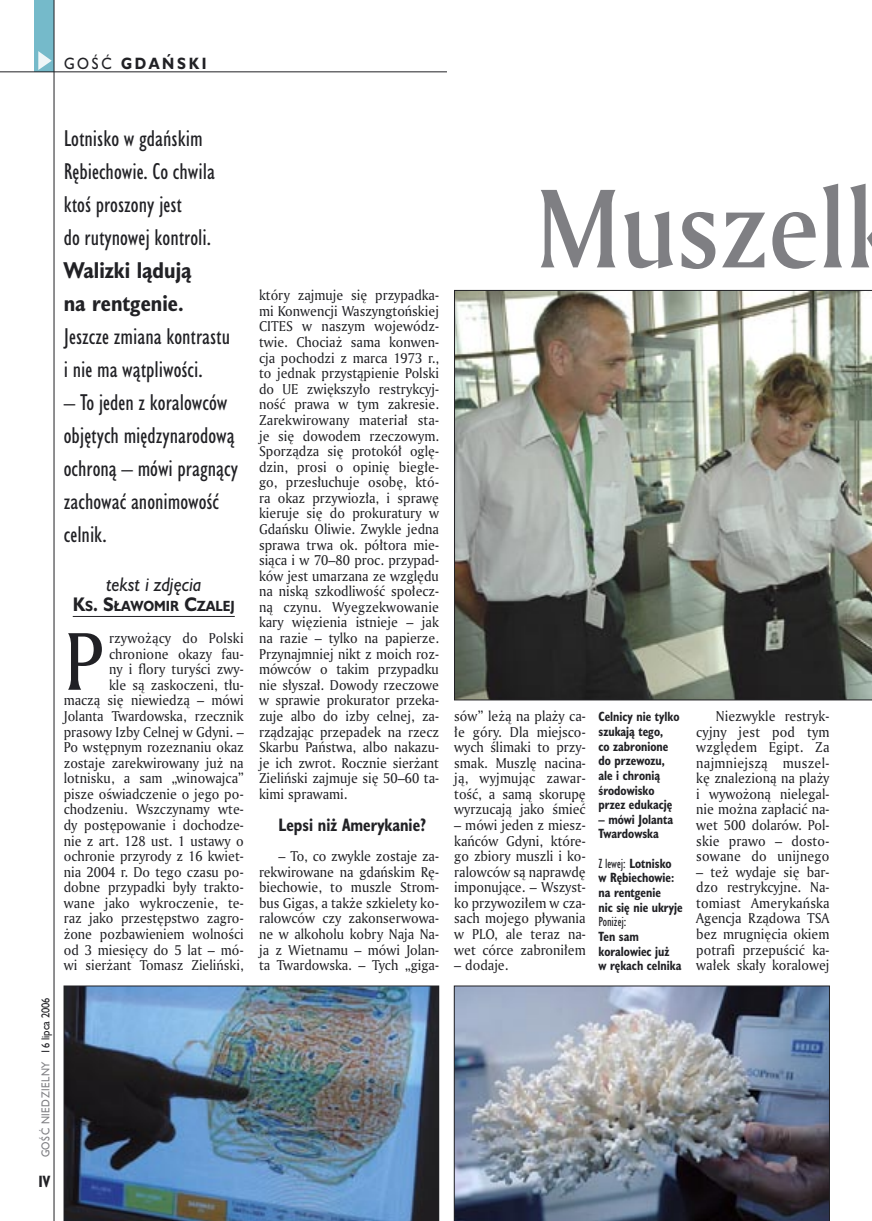
<style>
.page{position:relative;width:872px;height:1221px;background:#fff}
.page>*{position:absolute;margin:0;border:0;box-sizing:border-box;transform-origin:0 0}
._05_tytyl_AmMd_72_pt{font:108px "Amerigo Md PL";color:#7f7f83;scale:.9 1}
._02_body_z_incjalem_4{font:79.05px "Amerigo PL";color:#212125;scale:.94 1}
._06-2_lead_lewy_HuCn_14_pt{font:21px/33px "Humanst 521 Cn PL";color:#212125}
._12_autor_HuBd{font:italic 18px "Humanst 521 PL";color:#212125;scale:.9 1}
._04_srodtytul_HuCB_11_pt{font:700 16.5px "Humanst 521 Cn PL";color:#212125;scale:.94 1}
._15a_temat_lewo{font:700 15px "Humanst 521 PL";letter-spacing:.2em;color:#212125;scale:.9 1}
._16_pagina_lewa{font:700 15px "Humanst 521 Cn PL";color:#212125;scale:.94 1}
._02_body_z_incjalem_4-2{font:13.8px/15.6px "Amerigo PL";color:#212125;text-align:right;scale:.94 1}
._01_body_tekst{font:13.8px/15.6px "Amerigo PL";color:#212125;text-align:justify;scale:.94 1}
._12_autor_HuBd-2{font:700 13.5px "Humanst 521 PL";color:#212125;scale:.9 1}
._09_podpis_zdjecia_HuCnB{font:700 12.3px/14.7px "Humanst 521 Cn PL";color:#212125;scale:.94 1}
._18a_data_lewa_GOSC{font:10.5px "Humanst 521 PL";letter-spacing:.05em;color:#7f7f83;scale:.9 1}
._18_data_lewa{font:10.5px "Humanst 521 PL";color:#212125;scale:.9 1}
.s1{font-weight:400}
.s2{font-weight:700}
.s3{font-size:18px}
</style>
<div class="page">
<div style="left:35px;top:0;width:19px;height:72px;background:#75baca"></div>
<svg style="left:38px;top:51px;width:14px;height:19px"></svg>
<hr style="left:54px;top:0;width:1px;height:1220px;background:#212125">
<hr style="left:0;top:72px;width:447px;height:1px;background:#212125">
<hr style="left:73px;top:616px;width:162px;height:1px;background:#212125">
<img style="left:64px;top:985px;width:375px;height:235px">
<img style="left:454px;top:290px;width:418px;height:410px">
<img style="left:454px;top:985px;width:375px;height:235px">
<p class="_15a_temat_lewo" style="left:64px;top:53px;width:160px"><span class="s1">GOŚĆ</span> GDAŃSKI</p>
<p class="_18_data_lewa" style="left:38px;top:1053px;width:64px;rotate:-90deg">16 lipca 2006</p>
<p class="_18a_data_lewa_GOSC" style="left:38px;top:1157px;width:108px;rotate:-90deg">GOŚĆ NIEDZIELNY</p>
<p class="_16_pagina_lewa" style="left:38px;top:1170px;width:14px">IV</p>
<p class="_06-2_lead_lewy_HuCn_14_pt" style="left:64px;top:121px;width:168px">Lotnisko w gdańskim<br>Rębiechowie. Co chwila ktoś proszony jest<br>do rutynowej kontroli.<br><span class="s2">Walizki lądują<br>na rentgenie.<br></span>Jeszcze zmiana kontrastu i nie ma wątpliwości.</p>
<p class="_06-2_lead_lewy_HuCn_14_pt" style="left:64px;top:385px;width:176px">– To jeden z koralowców objętych międzynarodową ochroną – mówi pragnący zachować anonimowość celnik.</p>
<p class="_12_autor_HuBd" style="left:106px;top:572px;width:108px">tekst i zdjęcia</p>
<p class="_12_autor_HuBd-2" style="left:73px;top:596px;width:181px"><span class="s3">K</span>S<span class="s3">. S</span>ŁAWOMIR <span class="s3">C</span>ZALEJ</p>
<p class="_02_body_z_incjalem_4" style="left:64px;top:608px;width:43px">P</p>
<p class="_02_body_z_incjalem_4-2" style="left:64px;top:630px;width:193px">rzywożący do Polski chronione okazy fau-<br>ny i flory turyści zwy-<br>kle są zaskoczeni, tłu-<br>maczą się niewiedzą – mówi<br>Jolanta Twardowska, rzecznik prasowy Izby Celnej w Gdyni. –<br>Po wstępnym rozeznaniu okaz zostaje zarekwirowany już na lotnisku, a sam „winowajca” pisze oświadczenie o jego po&shy;chodzeniu. Wszczynamy wte&shy;dy postępowanie i dochodze&shy;nie z art. 128 ust. 1 ustawy o ochronie przyrody z 16 kwiet&shy;nia 2004 r. Do tego czasu po&shy;dobne przypadki były trakto&shy;wane jako wykroczenie, te&shy;raz jako przestępstwo zagro&shy;żone pozbawieniem wolności od 3 miesięcy do 5 lat – mó&shy;wi sierżant Tomasz Zieliński,</p>
<p class="_02_body_z_incjalem_4-2" style="left:259px;top:287px;width:193px;text-align:justify">który zajmuje się przypadka&shy;mi Konwencji Waszyngtońskiej CITES w naszym wojewódz&shy;twie. Chociaż sama konwen&shy;cja pochodzi z marca 1973 r., to jednak przystąpienie Polski do UE zwiększyło restrykcyj&shy;ność prawa w tym zakresie.<br>Zarekwirowany materiał sta&shy;je się dowodem rzeczowym.<br>Sporządza się protokół oglę&shy;dzin, prosi o opinię biegłe&shy;go, przesłuchuje osobę, któ&shy;ra okaz przywiozła, i sprawę kieruje się do prokuratury w Gdańsku Oliwie. Zwykle jedna sprawa trwa ok. półtora mie&shy;siąca i w 70–80 proc. przypad&shy;ków jest umarzana ze względu na niską szkodliwość społecz&shy;ną czynu. Wyegzekwowanie kary więzienia istnieje – jak na razie – tylko na papierze.<br>Przynajmniej nikt z moich roz&shy;mówców o takim przypadku nie słyszał. Dowody rzeczowe w sprawie prokurator przeka&shy;zuje albo do izby celnej, za&shy;rządzając przepadek na rzecz Skarbu Państwa, albo nakazu&shy;je ich zwrot. Rocznie sierżant Zieliński zajmuje się 50–60 ta&shy;kimi sprawami.</p>
<p class="_04_srodtytul_HuCB_11_pt" style="left:279px;top:813px;width:159px">Lepsi niż Amerykanie?</p>
<p class="_01_body_tekst" style="left:259px;top:848px;width:193px;text-indent:20px">– To, co zwykle zostaje za&shy;rekwirowane na gdańskim Rę&shy;biechowie, to muszle Strom&shy;bus Gigas, a także szkielety ko&shy;ralowców czy zakonserwowa&shy;ne w alkoholu kobry Naja Na&shy;ja z Wietnamu – mówi Jolan&shy;ta Twardowska. – Tych „giga-</p>
<p class="_05_tytyl_AmMd_72_pt" style="left:536px;top:156px;width:347px">Muszel</p>
<p class="_01_body_tekst" style="left:454px;top:707px;width:141px">sów” leżą na plaży ca&shy;łe góry. Dla miejsco&shy;wych ślimaki to przy&shy;smak. Muszlę nacina&shy;ją, wyjmując zawar&shy;tość, a samą skorupę wyrzucają jako śmieć</p>
<p class="_01_body_tekst" style="left:454px;top:816px;width:141px">– mówi jeden z miesz&shy;kańców Gdyni, które&shy;go zbiory muszli i ko&shy;ralowców są naprawdę imponujące. – Wszyst&shy;ko przywoziłem w cza&shy;sach mojego pływania w PLO, ale teraz na&shy;wet córce zabroniłem</p>
<p class="_01_body_tekst" style="left:454px;top:957px;width:59px">– dodaje.</p>
<p class="_09_podpis_zdjecia_HuCnB" style="left:598px;top:709px;width:88px">Celnicy nie tylko szukają tego,<br>co zabronione do przewozu, ale i chronią środowisko przez edukację</p>
<p class="_09_podpis_zdjecia_HuCnB" style="left:598px;top:811px;width:81px">– mówi Jolanta<br>Twardowska</p>
<p class="_09_podpis_zdjecia_HuCnB" style="left:598px;top:855px;width:91px"><span class="s1">Z lewej:</span> Lotnisko<br>w Rębiechowie: na rentgenie<br>nic się nie ukryje</p>
<p class="_09_podpis_zdjecia_HuCnB" style="left:598px;top:914px;width:90px"><span class="s1">Poniżej:<br></span>Ten sam koralowiec już<br>w rękach celnika</p>
<p class="_01_body_tekst" style="left:696px;top:707px;width:143px;text-indent:20px">Niezwykle restryk&shy;cyjny jest pod tym względem Egipt. Za najmniejszą muszel&shy;kę znalezioną na plaży i wywożoną nielegal&shy;nie można zapłacić na&shy;wet 500 dolarów. Pol&shy;skie prawo – dosto&shy;sowane do unijnego</p>
<p class="_01_body_tekst" style="left:696px;top:863px;width:143px">– też wydaje się bar&shy;dzo restrykcyjne. Na&shy;tomiast Amerykańska Agencja Rządowa TSA bez mrugnięcia okiem potrafi przepuścić ka&shy;wałek skały koralowej</p>
</div>
